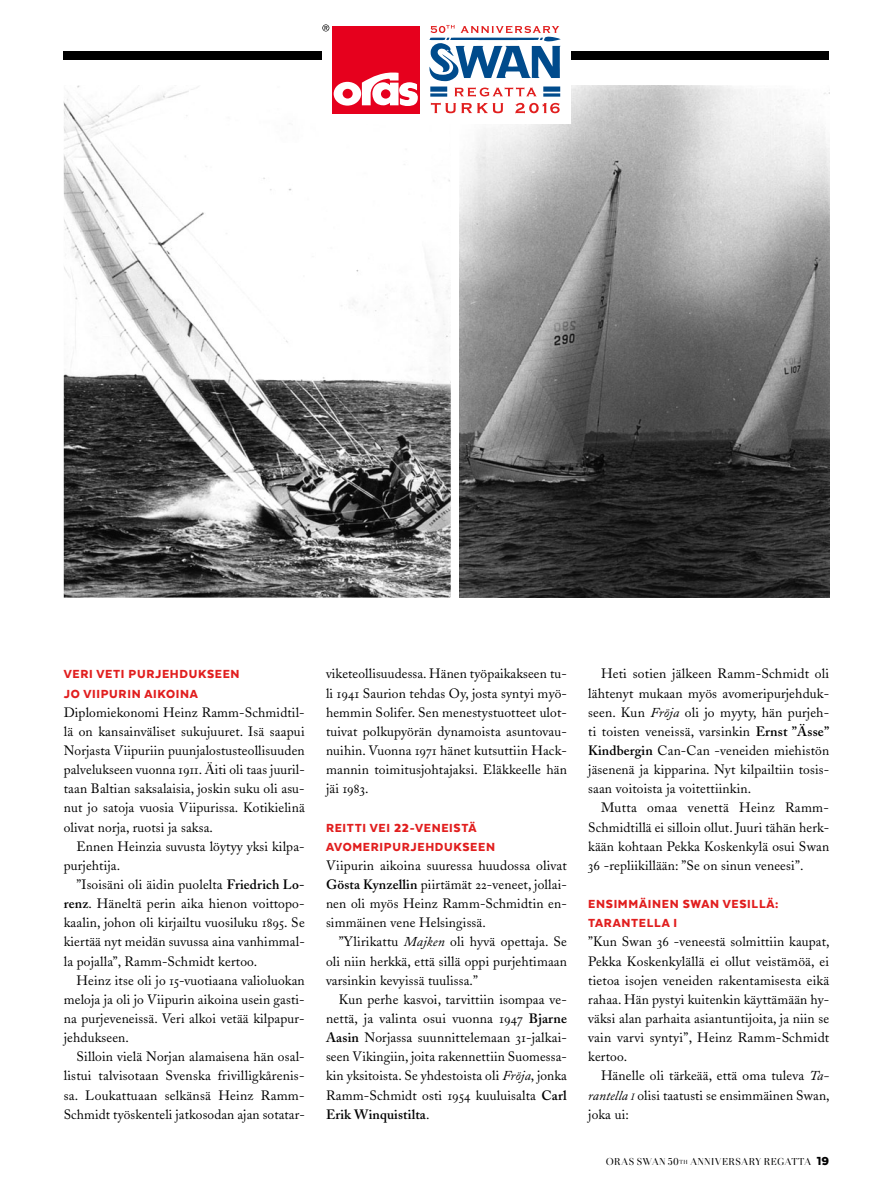
<style>
.page{position:relative;width:893px;height:1191px;background:#fff}
.page>*{position:absolute;margin:0;border:0;box-sizing:border-box;transform-origin:0 0}
.t1{font:13.5px/19.2px "Adobe Caslon";letter-spacing:.01em;color:#000;text-align:justify}
.t2{font:900 13.5px/19.2px "Texta";letter-spacing:.05em;color:#e11e1e}
.t3{font:10.5px "Otama Display";letter-spacing:.035em;color:#000}
.s1{font-family:"Adobe Caslon Exp"}
.s2{font-weight:600}
.s3{font-style:italic}
.s4{font-style:italic;font-size:9.45px}
.s5{font-size:6.15px}
.s6{font-family:"Texta";font-weight:900;font-size:13.5px}
</style>
<div class="page">
<img style="left:64px;top:85px;width:387px;height:512px">
<img style="left:459px;top:85px;width:370px;height:512px">
<div style="left:64px;top:51px;width:765px;height:9px;background:#000"></div>
<div style="left:322px;top:0;width:249px;height:123px;background:#fff"></div>
<svg style="left:431px;top:103px;width:129px;height:11px"></svg>
<svg style="left:429px;top:25px;width:132px;height:72px"></svg>
<div style="left:332px;top:26px;width:88px;height:87px;background:#e6001d"></div>
<svg style="left:334px;top:72px;width:84px;height:34px"></svg>
<svg style="left:322px;top:24px;width:7px;height:7px"></svg>
<p class="t2" style="left:64px;top:664px;width:177px">VERI VETI PURJEHDUKSEEN<br>JO VIIPURIN AIKOINA</p>
<p class="t1" style="left:64px;top:702px;width:243px">Diplomiekonomi Heinz Ramm-Schmidtil&shy;lä on kansainväliset sukujuuret. Isä saapui Norjasta Viipuriin puunjalostusteollisuuden palvelukseen vuonna <span class="s1">1911</span>. Äiti oli taas juuril&shy;taan Baltian saksalaisia, joskin suku oli asu&shy;nut jo satoja vuosia Viipurissa. Kotikielinä olivat norja, ruotsi ja saksa.</p>
<p class="t1" style="left:64px;top:836px;width:242px;text-indent:13px">Ennen Heinzia suvusta löytyy yksi kilpa&shy;purjehtija.</p>
<p class="t1" style="left:64px;top:875px;width:242px;text-indent:13px">”Isoisäni oli äidin puolelta <span class="s2">Friedrich Lo&shy;renz</span>. Häneltä perin aika hienon voittopo&shy;kaalin, johon oli kirjailtu vuosiluku <span class="s1">1895</span>. Se kiertää nyt meidän suvussa aina vanhimmal&shy;la pojalla”, Ramm-Schmidt kertoo.</p>
<p class="t1" style="left:64px;top:970px;width:242px;text-indent:13px">Heinz itse oli jo <span class="s1">15</span>-vuotiaana valioluokan meloja ja oli jo Viipurin aikoina usein gasti&shy;na purjeveneissä. Veri alkoi vetää kilpapur&shy;jehdukseen.</p>
<p class="t1" style="left:64px;top:1047px;width:243px;text-indent:13px">Silloin vielä Norjan alamaisena hän osal&shy;listui talvisotaan Svenska frivilligkårenis&shy;sa. Loukattuaan selkänsä Heinz Ramm-Schmidt työskenteli jatkosodan ajan sotatar-</p>
<p class="t1" style="left:326px;top:664px;width:243px">viketeollisuudessa. Hänen työpaikakseen tu&shy;li <span class="s1">1941</span> Saurion tehdas Oy, josta syntyi myö&shy;hemmin Solifer. Sen menestystuotteet ulot&shy;tuivat polkupyörän dynamoista asuntovau&shy;nuihin. Vuonna <span class="s1">1971</span> hänet kutsuttiin Hack&shy;mannin toimitusjohtajaksi. Eläkkeelle hän jäi <span class="s1">1983</span>.</p>
<p class="t2" style="left:326px;top:817px;width:171px">REITTI VEI 22-VENEISTÄ<br>AVOMERIPURJEHDUKSEEN</p>
<p class="t1" style="left:326px;top:856px;width:242px">Viipurin aikoina suuressa huudossa olivat <span class="s2">Gösta Kynzellin</span> piirtämät <span class="s1">22</span>-veneet, jollai&shy;nen oli myös Heinz Ramm-Schmidtin en&shy;simmäinen vene Helsingissä.</p>
<p class="t1" style="left:326px;top:932px;width:242px;text-indent:13px">”Ylirikattu <span class="s3">Majken</span> oli hyvä opettaja. Se oli niin herkkä, että sillä oppi purjehtimaan varsinkin kevyissä tuulissa.”</p>
<p class="t1" style="left:326px;top:989px;width:242px;text-indent:13px">Kun perhe kasvoi, tarvittiin isompaa ve&shy;nettä, ja valinta osui vuonna <span class="s1">1947</span> <span class="s2">Bjarne Aasin</span> Norjassa suunnittelemaan <span class="s1">31</span>-jalkai&shy;seen Vikingiin, joita rakennettiin Suomessa&shy;kin yksitoista. Se yhdestoista oli <span class="s3">Fröja</span>, jonka Ramm-Schmidt osti <span class="s1">1954</span> kuuluisalta <span class="s2">Carl Erik Winquistilta</span>.</p>
<p class="t1" style="left:588px;top:664px;width:243px;text-indent:13px">Heti sotien jälkeen Ramm-Schmidt oli lähtenyt mukaan myös avomeripurjehduk&shy;seen. Kun <span class="s3">Fröja</span> oli jo myyty, hän purjeh&shy;ti toisten veneissä, varsinkin <span class="s2">Ernst ”Ässe” Kindbergin</span> Can-Can -veneiden miehistön jäsenenä ja kipparina. Nyt kilpailtiin tosis&shy;saan voitoista ja voitettiinkin.</p>
<p class="t1" style="left:588px;top:798px;width:243px;text-indent:13px">Mutta omaa venettä Heinz Ramm-Schmidtillä ei silloin ollut. Juuri tähän herk&shy;kään kohtaan Pekka Koskenkylä osui Swan <span class="s1">36</span> -repliikillään: ”Se on sinun veneesi”.</p>
<p class="t2" style="left:588px;top:894px;width:192px">ENSIMMÄINEN SWAN VESILLÄ:<br>TARANTELLA I</p>
<p class="t1" style="left:588px;top:932px;width:243px">”Kun Swan <span class="s1">36</span> -veneestä solmittiin kaupat, Pekka Koskenkylällä ei ollut veistämöä, ei tietoa isojen veneiden rakentamisesta eikä rahaa. Hän pystyi kuitenkin käyttämään hy&shy;väksi alan parhaita asiantuntijoita, ja niin se vain varvi syntyi”, Heinz Ramm-Schmidt kertoo.</p>
<p class="t1" style="left:588px;top:1066px;width:243px;text-indent:13px">Hänelle oli tärkeää, että oma tuleva <span class="s3">Ta&shy;rantella</span> <span class="s4">i</span> olisi taatusti se ensimmäinen Swan, joka ui:</p>
<p class="t3" style="left:606px;top:1154px;width:225px">ORAS SWAN 50<span class="s5">TH</span> ANNIVERSARY REGATTA <span class="s6">19</span></p>
</div>
